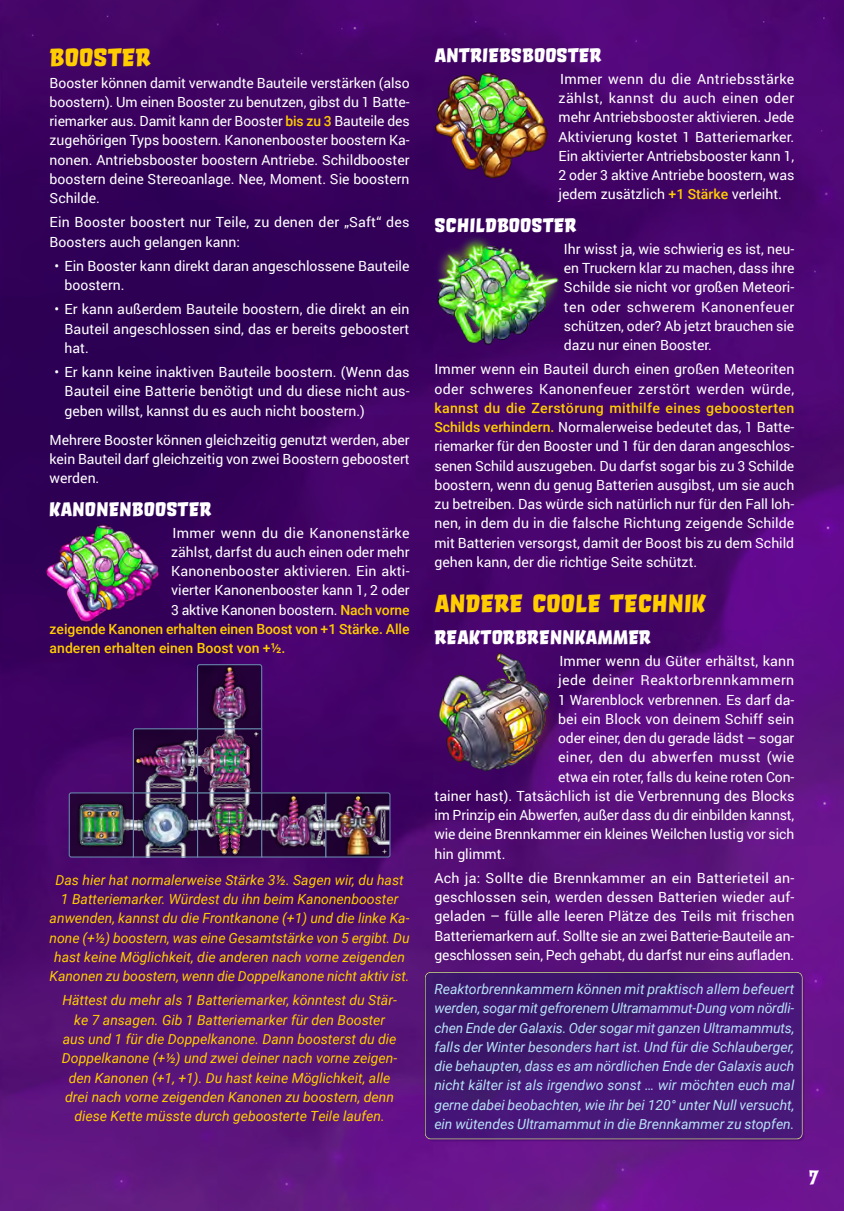
<style>
.page{position:relative;width:844px;height:1211px;background:#fff}
.page>*{position:absolute;margin:0;border:0;box-sizing:border-box;transform-origin:0 0}
.t1{font:24.5px "Orgovan Brush";color:#ffcd00}
.t2{font:19.25px "Orgovan Brush";color:#fff}
.t3{font:700 19.25px "Catseye";color:#fff}
.t4{font:14px/19.2px "Roboto";color:#fff;text-align:justify}
.Example{font:italic 14px/19.2px "Roboto";color:#ffcd00;text-align:center}
.Fluff{font:italic 14px/19.2px "Roboto";color:#b7e2f8;text-align:justify}
.t5{font:500 14px "Roboto";letter-spacing:-.005em;color:#ffcd00}
.t6{font:14px "Roboto";letter-spacing:.025em;color:#fff}
.t7{font:14px "Roboto";letter-spacing:.03em;color:#fff}
.s1{font-weight:500;color:#ffcd00}
</style>
<div class="page">
<img style="left:0;top:0;width:843px;height:1210px">
<img style="left:415px;top:968px;width:395px;height:200px">
<img style="left:45px;top:522px;width:116px;height:102px">
<img style="left:68px;top:663px;width:195px;height:195px">
<img style="left:199px;top:794px;width:61px;height:61px">
<div style="left:197px;top:792px;width:65px;height:65px;border:1px solid #6885ad"></div>
<img style="left:263px;top:794px;width:61px;height:61px">
<div style="left:261px;top:792px;width:65px;height:65px;border:1px solid #6885ad"></div>
<img style="left:324px;top:791px;width:67px;height:67px">
<img style="left:429px;top:70px;width:119px;height:109px">
<img style="left:424px;top:230px;width:149px;height:134px">
<img style="left:424px;top:650px;width:134px;height:126px">
<h2 class="t1" style="left:50px;top:42px;width:103px">BOOSTER</h2>
<p class="t4" style="left:50px;top:72px;width:361px">Booster können damit verwandte Bauteile verstärken (also boostern). Um einen Booster zu benutzen, gibst du 1 Batte&shy;riemarker aus. Damit kann der Booster <span class="s1">bis zu 3</span> Bauteile des zugehörigen Typs boostern. Kanonenbooster boostern Ka&shy;nonen. Antriebsbooster boostern Antriebe. Schildbooster boostern deine Stereoanlage. Nee, Moment. Sie boostern Schilde.</p>
<p class="t4" style="left:50px;top:212px;width:361px">Ein Booster boostert nur Teile, zu denen der „Saft“ des<br>Boosters auch gelangen kann:</p>
<p class="t4" style="left:64px;top:256px;width:346px;text-indent:-10px">• Ein Booster kann direkt daran angeschlossene Bauteile boostern.</p>
<p class="t4" style="left:64px;top:299px;width:346px;text-indent:-10px">• Er kann außerdem Bauteile boostern, die direkt an ein Bauteil angeschlossen sind, das er bereits geboostert hat.</p>
<p class="t4" style="left:64px;top:362px;width:346px;text-indent:-10px">• Er kann keine inaktiven Bauteile boostern. (Wenn das Bauteil eine Batterie benötigt und du diese nicht aus&shy;geben willst, kannst du es auch nicht boostern.)</p>
<p class="t4" style="left:50px;top:429px;width:361px">Mehrere Booster können gleichzeitig genutzt werden, aber kein Bauteil darf gleichzeitig von zwei Boostern geboostert werden.</p>
<h3 class="t2" style="left:50px;top:497px;width:163px">KANONENBOOSTER</h3>
<p class="t6" style="left:173px;top:523px;width:238px">Immer wenn du die Kanonenstärke</p>
<p class="t4" style="left:171px;top:542px;width:240px">zählst, darfst du auch einen oder mehr</p>
<p class="t4" style="left:171px;top:561px;width:240px">Kanonenbooster aktivieren. Ein akti-</p>
<p class="t4" style="left:171px;top:580px;width:240px">vierter Kanonenbooster kann 1, 2 oder</p>
<p class="t4" style="left:171px;top:599px;width:240px">3 aktive Kanonen boostern. <span class="s1">Nach vorne</span></p>
<p class="t5" style="left:50px;top:619px;width:361px">zeigende Kanonen erhalten einen Boost von +1 Stärke. Alle</p>
<p class="t5" style="left:50px;top:638px;width:237px">anderen erhalten einen Boost von +½.</p>
<p class="Example" style="left:50px;top:869px;width:361px">Das hier hat normalerweise Stärke 3½. Sagen wir, du hast<br>1 Batteriemarker. Würdest du ihn beim Kanonenbooster anwenden, kannst du die Frontkanone (+1) und die linke Ka&shy;none (+½) boostern, was eine Gesamtstärke von 5 ergibt. Du hast keine Möglichkeit, die anderen nach vorne zeigenden Kanonen zu boostern, wenn die Doppelkanone nicht aktiv ist.</p>
<p class="Example" style="left:62px;top:990px;width:336px">Hättest du mehr als 1 Batteriemarker, könntest du Stär&shy;ke 7 ansagen. Gib 1 Batteriemarker für den Booster aus und 1 für die Doppelkanone. Dann boosterst du die Doppelkanone (+½) und zwei deiner nach vorne zeigen&shy;den Kanonen (+1, +1). Du hast keine Möglichkeit, alle drei nach vorne zeigenden Kanonen zu boostern, denn diese Kette müsste durch geboosterte Teile laufen.</p>
<h3 class="t2" style="left:434px;top:43px;width:169px">ANTRIEBSBOOSTER</h3>
<p class="t4" style="left:558px;top:69px;width:237px">Immer wenn du die Antriebsstärke zählst, kannst du auch einen oder mehr Antriebsbooster aktivieren. Jede Aktivierung kostet 1 Batteriemarker.<br>Ein aktivierter Antriebsbooster kann 1, 2 oder 3 aktive Antriebe boostern, was jedem zusätzlich <span class="s1">+1 Stärke</span> verleiht.</p>
<h3 class="t2" style="left:434px;top:213px;width:144px">SCHILDBOOSTER</h3>
<p class="t4" style="left:564px;top:239px;width:232px">Ihr wisst ja, wie schwierig es ist, neu&shy;en Truckern klar zu machen, dass ihre Schilde sie nicht vor großen Meteori&shy;ten oder schwerem Kanonenfeuer schützen, oder? Ab jetzt brauchen sie dazu nur einen Booster.</p>
<p class="t4" style="left:434px;top:359px;width:361px">Immer wenn ein Bauteil durch einen großen Meteoriten oder schweres Kanonenfeuer zerstört werden würde, <span class="s1">kannst du die Zerstörung mithilfe eines geboosterten Schilds verhindern.</span> Normalerweise bedeutet das, 1 Batte&shy;riemarker für den Booster und 1 für den daran angeschlos&shy;senen Schild auszugeben. Du darfst sogar bis zu 3 Schilde boostern, wenn du genug Batterien ausgibst, um sie auch zu betreiben. Das würde sich natürlich nur für den Fall loh&shy;nen, in dem du in die falsche Richtung zeigende Schilde mit Batterien versorgst, damit der Boost bis zu dem Schild gehen kann, der die richtige Seite schützt.</p>
<h2 class="t1" style="left:434px;top:587px;width:273px">ANDERE COOLE TECHNIK</h2>
<h3 class="t2" style="left:434px;top:625px;width:218px">REAKTORBRENNKAMMER</h3>
<p class="t4" style="left:559px;top:651px;width:236px">Immer wenn du Güter erhältst, kann</p>
<p class="t7" style="left:558px;top:670px;width:238px">jede deiner Reaktorbrennkammern</p>
<p class="t4" style="left:558px;top:689px;width:238px">1 Warenblock verbrennen. Es darf da-</p>
<p class="t4" style="left:558px;top:708px;width:238px">bei ein Block von deinem Schiff sein</p>
<p class="t4" style="left:558px;top:728px;width:238px">oder einer, den du gerade lädst – sogar</p>
<p class="t6" style="left:558px;top:747px;width:238px">einer, den du abwerfen musst (wie</p>
<p class="t4" style="left:558px;top:766px;width:238px">etwa ein roter, falls du keine roten Con-</p>
<p class="t4" style="left:434px;top:785px;width:361px">tainer hast). Tatsächlich ist die Verbrennung des Blocks</p>
<p class="t4" style="left:434px;top:805px;width:361px">im Prinzip ein Abwerfen, außer dass du dir einbilden kannst,</p>
<p class="t4" style="left:434px;top:824px;width:361px">wie deine Brennkammer ein kleines Weilchen lustig vor sich</p>
<p class="t4" style="left:434px;top:843px;width:72px">hin glimmt.</p>
<p class="t4" style="left:434px;top:867px;width:361px">Ach ja: Sollte die Brennkammer an ein Batterieteil an&shy;geschlossen sein, werden dessen Batterien wieder auf&shy;geladen – fülle alle leeren Plätze des Teils mit frischen Batteriemarkern auf. Sollte sie an zwei Batterie-Bauteile an&shy;geschlossen sein, Pech gehabt, du darfst nur eins aufladen.</p>
<p class="Fluff" style="left:434px;top:978px;width:361px">Reaktorbrennkammern können mit praktisch allem befeuert werden, sogar mit gefrorenem Ultramammut-Dung vom nördli&shy;chen Ende der Galaxis. Oder sogar mit ganzen Ultramammuts, falls der Winter besonders hart ist. Und für die Schlauberger, die behaupten, dass es am nördlichen Ende der Galaxis auch nicht kälter ist als irgendwo sonst … wir möchten euch mal gerne dabei beobachten, wie ihr bei 120° unter Null versucht, ein wütendes Ultramammut in die Brennkammer zu stopfen.</p>
<h2 class="t3" style="left:808px;top:1165px;width:12px">7</h2>
</div>
